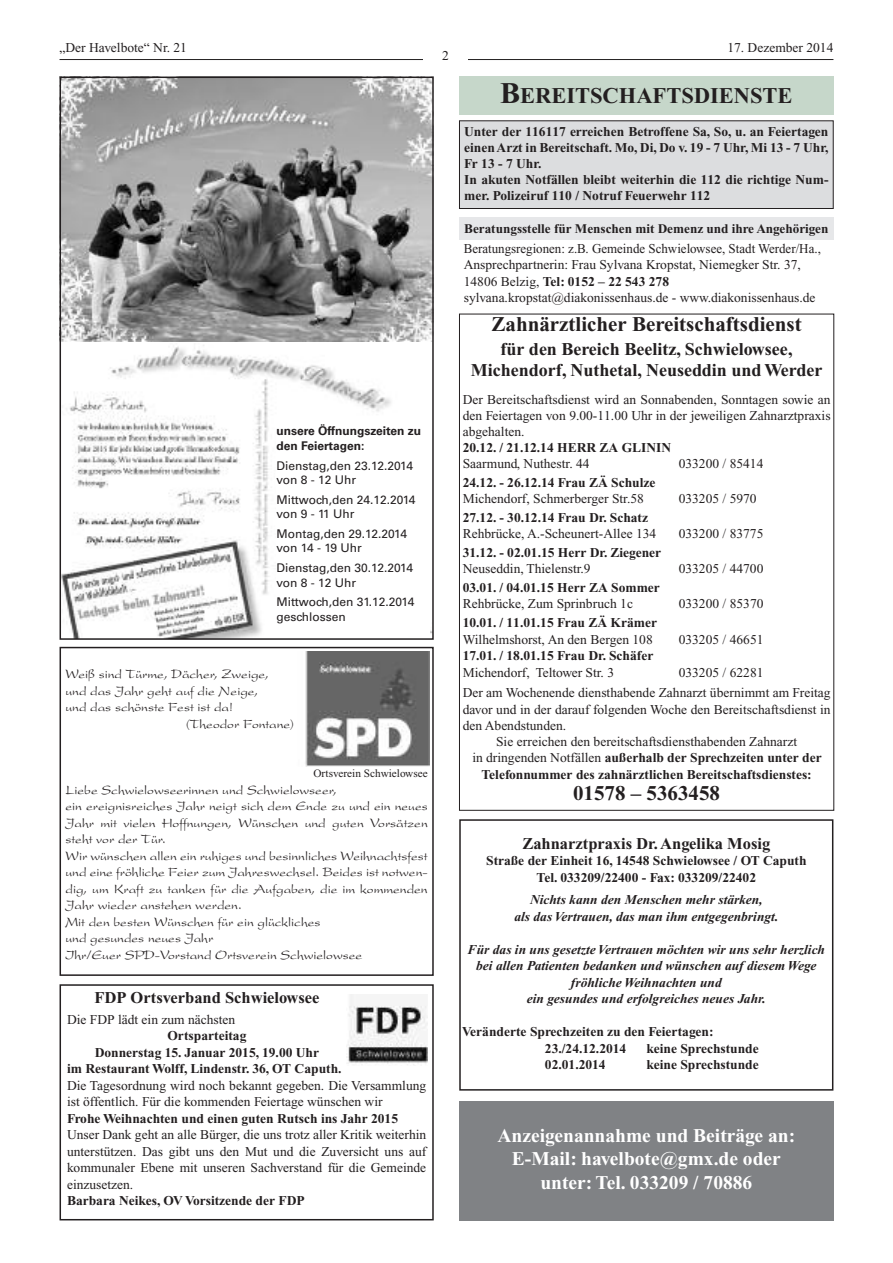
<style>
.page{position:relative;width:893px;height:1263px;background:#fff}
.page>*{position:absolute;margin:0;border:0;box-sizing:border-box;transform-origin:0 0}
.t1{font:700 22.5px "Times New Roman";color:#231f20}
.t2{font:700 21px "Times New Roman";color:#231f20}
.t3{font:700 19.5px/23.4px "Times New Roman";color:#fff;text-align:center}
.t4{font:700 18px/21.6px "Times New Roman";color:#231f20;text-align:center}
.t5{font:700 16.5px "Times New Roman";color:#231f20}
.t6{font:13.5px/16.5px "Times New Roman";color:#231f20;text-align:justify}
.t7{font:700 13.5px/16.2px "Times New Roman";color:#231f20;text-align:center}
.t8{font:13.5px/16.5px "Present";color:#231f20}
.t9{font:italic 700 13.5px/16.5px "Times New Roman";color:#231f20;text-align:center}
.t10{font:13.5px/16.2px "Times New Roman";color:#231f20;scale:.96 1}
.t11{font:700 13.2px "Times New Roman";color:#231f20}
.t12{font:500 12px/14.4px "Univers CE";color:#231f20}
.t13{font:700 12px/14.4px "Univers CE";color:#231f20}
.t14{font:11.25px "Times New Roman";color:#231f20}
.s1{font-size:30px}
.s2{font-weight:700}
.s3{font-weight:400}
</style>
<div class="page">
<hr style="left:60px;top:59px;width:773px;height:1px;background:#231f20">
<div style="left:423px;top:51px;width:45px;height:17px;background:#fff"></div>
<div style="left:459px;top:218px;width:374px;height:22px;background:#e6e7e9"></div>
<div style="left:460px;top:121px;width:373px;height:87px;background:#dcdddf"></div>
<div style="left:459px;top:121px;width:374px;height:88px;border:1px solid #231f20"></div>
<div style="left:459px;top:77px;width:374px;height:38px;background:#c6d7ca"></div>
<img style="left:63px;top:80px;width:368px;height:262px">
<img style="left:63px;top:345px;width:368px;height:292px">
<div style="left:60px;top:77px;width:374px;height:563px;border:2px solid #231f20"></div>
<div style="left:276px;top:427px;width:154px;height:208px;background:#fff"></div>
<div style="left:60px;top:984px;width:374px;height:236px;border:2px solid #231f20"></div>
<img style="left:347px;top:994px;width:80px;height:71px">
<div style="left:60px;top:647px;width:374px;height:329px;border:2px solid #231f20"></div>
<img style="left:305px;top:651px;width:124px;height:115px">
<div style="left:459px;top:819px;width:374px;height:271px;border:2px solid #231f20"></div>
<div style="left:459px;top:1101px;width:374px;height:119px;background:#808285"></div>
<p class="t6" style="left:60px;top:40px;width:129px">„Der Havelbote“ Nr. 21</p>
<p class="t6" style="left:727px;top:40px;width:108px">17. Dezember 2014</p>
<p class="t6" style="left:442px;top:49px;width:8px">2</p>
<h1 class="t1" style="left:500px;top:88px;width:294px"><span class="s1">B</span>EREITSCHAFTSDIENSTE</h1>
<p class="t13" style="left:276px;top:425px;width:146px">unsere Öffnungszeiten zu den Feiertagen:</p>
<p class="t12" style="left:276px;top:459px;width:138px">Dienstag,den 23.12.2014 von 8 - 12 Uhr</p>
<p class="t12" style="left:276px;top:493px;width:141px">Mittwoch,den 24.12.2014 von 9 - 11 Uhr</p>
<p class="t12" style="left:276px;top:528px;width:132px">Montag,den 29.12.2014 von 14 - 19 Uhr</p>
<p class="t12" style="left:276px;top:562px;width:138px">Dienstag,den 30.12.2014 von 8 - 12 Uhr</p>
<p class="t12" style="left:276px;top:596px;width:139px">Mittwoch,den 31.12.2014 geschlossen</p>
<p class="t8" style="left:66px;top:667px;width:205px">Weiß sind Türme, Dächer, Zweige,</p>
<p class="t8" style="left:66px;top:684px;width:194px">und das Jahr geht auf die Neige,</p>
<p class="t8" style="left:66px;top:700px;width:169px">und das schönste Fest ist da!</p>
<p class="t8" style="left:186px;top:717px;width:110px">(Theodor Fontane)</p>
<p class="t14" style="left:313px;top:769px;width:116px">Ortsverein Schwielowsee</p>
<p class="t8" style="left:66px;top:783px;width:364px">Liebe Schwielowseerinnen und Schwielowseer,<br>ein ereignisreiches Jahr neigt sich dem Ende zu und ein neues Jahr mit vielen Hoffnungen, Wünschen und guten Vorsätzen steht vor der Tür.<br>Wir wünschen allen ein ruhiges und besinnliches Weihnachtsfest und eine fröhliche Feier zum Jahreswechsel. Beides ist notwen&shy;dig, um Kraft zu tanken für die Aufgaben, die im kommenden Jahr wieder anstehen werden.<br>Mit den besten Wünschen für ein glückliches<br>und gesundes neues Jahr<br>Ihr/Euer SPD-Vorstand Ortsverein Schwielowsee</p>
<p class="t5" style="left:94px;top:992px;width:227px">FDP Ortsverband Schwielowsee</p>
<p class="t6" style="left:67px;top:1012px;width:170px">Die FDP lädt ein zum nächsten</p>
<p class="t7" style="left:67px;top:1029px;width:276px">Ortsparteitag<br>Donnerstag 15. Januar 2015, 19.00 Uhr<br>im Restaurant Wolff, Lindenstr. 36, OT Caputh.</p>
<p class="t6" style="left:67px;top:1078px;width:361px">Die Tagesordnung wird noch bekannt gegeben. Die Versammlung ist öffentlich. Für die kommenden Feiertage wünschen wir</p>
<p class="t7" style="left:67px;top:1111px;width:333px">Frohe Weihnachten und einen guten Rutsch ins Jahr 2015</p>
<p class="t6" style="left:67px;top:1128px;width:361px">Unser Dank geht an alle Bürger, die uns trotz aller Kritik weiterhin unterstützen. Das gibt uns den Mut und die Zuversicht uns auf kommunaler Ebene mit unseren Sachverstand für die Gemeinde einzusetzen.</p>
<p class="t7" style="left:67px;top:1194px;width:239px">Barbara Neikes, OV Vorsitzende der FDP</p>
<p class="t7" style="left:464px;top:124px;width:366px;text-align:left">Unter der 116117 erreichen Betroffene Sa, So, u. an Feiertagen einenArzt in Bereitschaft. Mo, Di, Do v. 19 - 7 Uhr, Mi 13 - 7 Uhr, Fr 13 - 7 Uhr.<br>In akuten Notfällen bleibt weiterhin die 112 die richtige Num&shy;mer. Polizeiruf 110 / Notruf Feuerwehr 112</p>
<p class="t11" style="left:464px;top:224px;width:366px">Beratungsstelle für Menschen mit Demenz und ihre Angehörigen</p>
<p class="t10" style="left:464px;top:242px;width:374px">Beratungsregionen: z.B. Gemeinde Schwielowsee, Stadt Werder/Ha., Ansprechpartnerin: Frau Sylvana Kropstat, Niemegker Str. 37, 14806 Belzig, <span class="s2">Tel: 0152 – 22 543 278 </span>sylvana.kropstat@diakonissenhaus.de - www.diakonissenhaus.de</p>
<h2 class="t2" style="left:492px;top:318px;width:312px">Zahnärztlicher Bereitschaftsdienst</h2>
<h3 class="t4" style="left:471px;top:340px;width:353px">für den Bereich Beelitz, Schwielowsee,<br>Michendorf, Nuthetal, Neuseddin und Werder</h3>
<p class="t6" style="left:463px;top:392px;width:369px">Der Bereitschaftsdienst wird an Sonnabenden, Sonntagen sowie an den Feiertagen von 9.00-11.00 Uhr in der jeweiligen Zahnarztpraxis abgehalten.</p>
<p class="t7" style="left:463px;top:441px;width:210px">20.12. / 21.12.14 HERR ZA GLININ</p>
<p class="t6" style="left:463px;top:457px;width:128px">Saarmund, Nuthestr. 44</p>
<p class="t6" style="left:679px;top:457px;width:86px">033200 / 85414</p>
<p class="t7" style="left:463px;top:476px;width:194px">24.12. - 26.12.14 Frau ZÄ Schulze</p>
<p class="t6" style="left:463px;top:492px;width:183px">Michendorf, Schmerberger Str.58</p>
<p class="t6" style="left:679px;top:492px;width:80px">033205 / 5970</p>
<p class="t7" style="left:463px;top:511px;width:187px">27.12. - 30.12.14 Frau Dr. Schatz</p>
<p class="t6" style="left:463px;top:527px;width:195px">Rehbrücke, A.-Scheunert-Allee 134</p>
<p class="t6" style="left:679px;top:527px;width:86px">033200 / 83775</p>
<p class="t7" style="left:463px;top:546px;width:200px">31.12. - 02.01.15 Herr Dr. Ziegener</p>
<p class="t6" style="left:463px;top:562px;width:129px">Neuseddin, Thielenstr.9</p>
<p class="t6" style="left:679px;top:562px;width:86px">033205 / 44700</p>
<p class="t7" style="left:463px;top:581px;width:199px">03.01. / 04.01.15 Herr ZA Sommer</p>
<p class="t6" style="left:463px;top:597px;width:172px">Rehbrücke, Zum Sprinbruch 1c</p>
<p class="t6" style="left:679px;top:597px;width:86px">033200 / 85370</p>
<p class="t7" style="left:463px;top:616px;width:196px">10.01. / 11.01.15 Frau ZÄ Krämer</p>
<p class="t6" style="left:463px;top:632px;width:192px">Wilhelmshorst, An den Bergen 108</p>
<p class="t6" style="left:679px;top:632px;width:86px">033205 / 46651</p>
<p class="t7" style="left:463px;top:649px;width:192px">17.01. / 18.01.15 Frau Dr. Schäfer</p>
<p class="t6" style="left:463px;top:665px;width:153px">Michendorf, Teltower Str. 3</p>
<p class="t6" style="left:463px;top:663px;width:369px;line-height:20.7px;text-indent:216px">033205 / 62281<br>Der am Wochenende diensthabende Zahnarzt übernimmt am Freitag</p>
<p class="t6" style="left:463px;top:702px;width:369px">davor und in der darauf folgenden Woche den Bereitschaftsdienst in</p>
<p class="t6" style="left:463px;top:718px;width:105px">den Abendstunden.</p>
<p class="t6" style="left:496px;top:735px;width:303px">Sie erreichen den bereitschaftsdiensthabenden Zahnarzt</p>
<p class="t7" style="left:472px;top:751px;width:351px"><span class="s3">in dringenden Notfällen</span> außerhalb der Sprechzeiten unter der</p>
<p class="t7" style="left:481px;top:767px;width:332px">Telefonnummer des zahnärztlichen Bereitschaftsdienstes:</p>
<h2 class="t2" style="left:573px;top:786px;width:148px">01578 – 5363458</h2>
<p class="t5" style="left:522px;top:838px;width:250px">Zahnarztpraxis Dr. Angelika Mosig</p>
<p class="t7" style="left:486px;top:854px;width:322px">Straße der Einheit 16, 14548 Schwielowsee / OT Caputh<br>Tel. 033209/22400 - Fax: 033209/22402</p>
<p class="t9" style="left:514px;top:893px;width:265px">Nichts kann den Menschen mehr stärken,<br>als das Vertrauen, das man ihm entgegenbringt.</p>
<p class="t9" style="left:468px;top:942px;width:359px">Für das in uns gesetzte Vertrauen möchten wir uns sehr herzlich bei allen Patienten bedanken und wünschen auf diesem Wege fröhliche Weihnachten und<br>ein gesundes und erfolgreiches neues Jahr.</p>
<p class="t7" style="left:462px;top:1025px;width:253px">Veränderte Sprechzeiten zu den Feiertagen:<br>23./24.12.2014</p>
<p class="t7" style="left:646px;top:1042px;width:114px">keine Sprechstunde</p>
<p class="t7" style="left:545px;top:1058px;width:62px">02.01.2014</p>
<p class="t7" style="left:646px;top:1058px;width:114px">keine Sprechstunde</p>
<h3 class="t3" style="left:497px;top:1126px;width:299px">Anzeigenannahme und Beiträge an:<br>E-Mail: havelbote@gmx.de oder unter: Tel. 033209 / 70886</h3>
</div>
